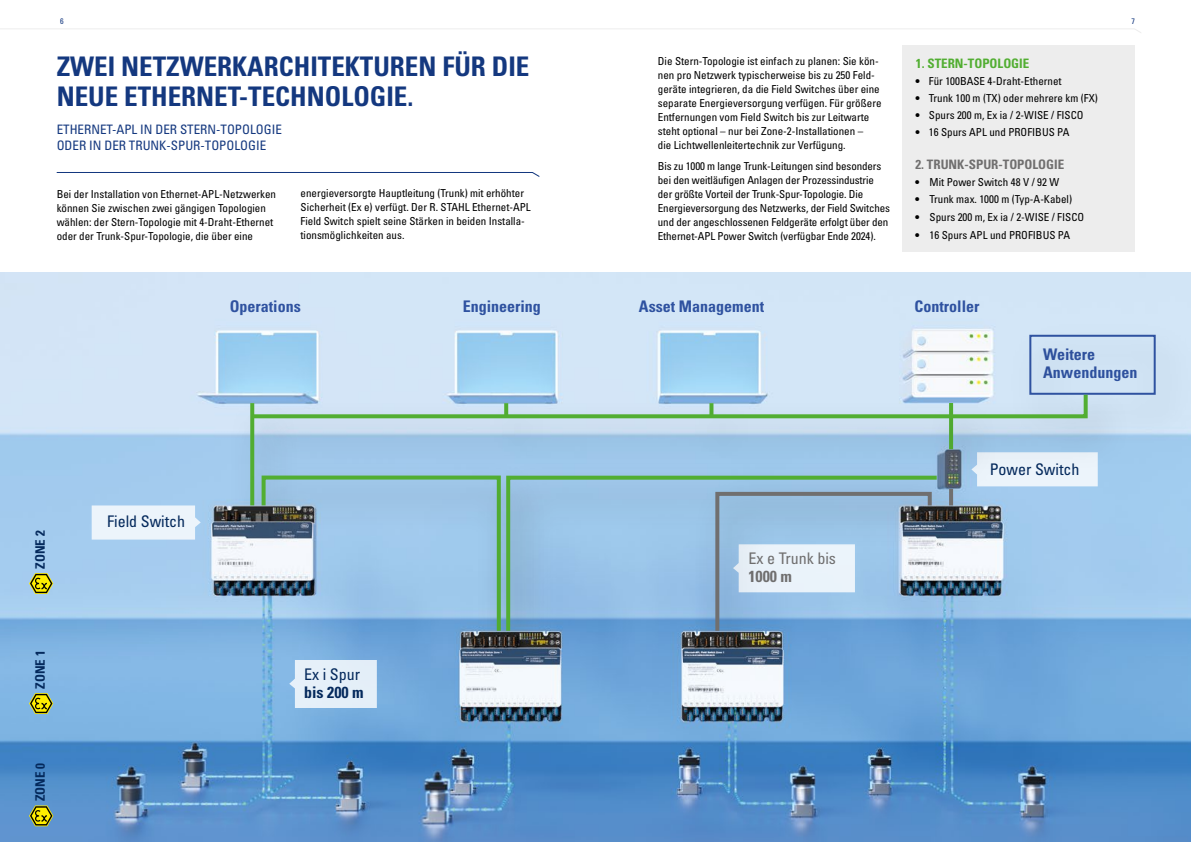
<style>
.page{position:relative;width:1191px;height:842px;background:#fff}
.page>*{position:absolute;margin:0;border:0;box-sizing:border-box;transform-origin:0 0}
.t1{font:700 condensed 27px/30px "Univers LT Pro";color:#14387f}
.t2{font:700 condensed 16px/18px "Univers LT Pro";color:#2f52a0}
.t3{font:condensed 16px "Univers LT Pro";color:#04295c}
.t4{font:condensed 16px "Univers LT Pro";color:#706f6f}
.t5{font:700 condensed 16px "Univers LT Pro";color:#04295c}
.t6{font:700 condensed 16px "Univers LT Pro";color:#706f6f}
.t7{font:condensed 13px/16px "Univers LT Pro";color:#14387f}
.t8{font:700 condensed 13px "Univers LT Pro";color:#706f6f}
.t9{font:700 condensed 13px "Univers LT Pro";color:#52ae32}
.t10{font:700 condensed 13px "Univers LT Pro";color:#04295c}
.t11{font:condensed 11px/14px "Univers LT Pro";color:#000}
.t12{font:condensed 8px "Univers LT Pro";color:#14387f}
</style>
<div class="page">
<div style="left:901px;top:45px;width:233px;height:207px;background:#ededed"></div>
<svg style="left:0;top:28px;width:1141px;height:5px"></svg>
<img style="left:0;top:273px;width:1191px;height:569px">
<svg style="left:92px;top:505px;width:109px;height:35px;background:#e6f1fa"></svg>
<svg style="left:998px;top:472px;width:99px;height:14px"></svg>
<div style="left:289px;top:680px;width:88px;height:28px;background:#e4eff9"></div>
<div style="left:1006px;top:320px;width:185px;height:129px;background:#000;opacity:.37"></div>
<div style="left:1029px;top:335px;width:126px;height:60px;border:2px solid #2f52a0"></div>
<div style="left:228px;top:393px;width:73px;height:162px;background:#000;opacity:.37"></div>
<div style="left:239px;top:461px;width:308px;height:219px;background:#000;opacity:.37"></div>
<svg style="left:259px;top:473px;width:225px;height:162px;background:#94bbd8"></svg>
<div style="left:484px;top:461px;width:494px;height:219px;background:#000;opacity:.37"></div>
<svg style="left:504px;top:474px;width:436px;height:161px;background:#90bcdc"></svg>
<div style="left:234px;top:384px;width:899px;height:88px;background:#000;opacity:.37"></div>
<svg style="left:248px;top:391px;width:841px;height:29px;background:#b4d4d4"></svg>
<div style="left:693px;top:477px;width:282px;height:202px;background:#000;opacity:.37"></div>
<svg style="left:713px;top:490px;width:220px;height:145px;background:#9dbedb"></svg>
<div style="left:927px;top:479px;width:71px;height:75px;background:#000;opacity:.37"></div>
<hr style="left:949px;top:489px;width:4px;height:16px;background:#706f6f">
<svg style="left:29px;top:805px;width:24px;height:21px"></svg>
<svg style="left:29px;top:693px;width:24px;height:21px"></svg>
<svg style="left:29px;top:573px;width:24px;height:21px"></svg>
<svg style="left:57px;top:172px;width:482px;height:5px"></svg>
<p class="t12" style="left:60px;top:16px;width:5px">6</p>
<p class="t12" style="left:1131px;top:16px;width:5px">7</p>
<h1 class="t1" style="left:57px;top:51px;width:474px">ZWEI NETZWERKARCHITEKTUREN FÜR DIE<br>NEUE ETHERNET-TECHNOLOGIE.</h1>
<p class="t7" style="left:57px;top:121px;width:227px">ETHERNET-APL IN DER STERN-TOPOLOGIE<br>ODER IN DER TRUNK-SPUR-TOPOLOGIE</p>
<p class="t11" style="left:57px;top:186px;width:221px">Bei der Installation von Ethernet-APL-Netzwerken können Sie zwischen zwei gängigen Topologien wählen: der Stern-Topologie mit 4-Draht-Ethernet oder der Trunk-Spur-Topologie, die über eine</p>
<p class="t11" style="left:300px;top:186px;width:232px">energieversorgte Hauptleitung (Trunk) mit erhöhter Sicherheit (Ex e) verfügt. Der R. STAHL Ethernet-APL Field Switch spielt seine Stärken in beiden Installa&shy;tionsmöglichkeiten aus.</p>
<p class="t11" style="left:658px;top:54px;width:225px">Die Stern-Topologie ist einfach zu planen: Sie kön&shy;nen pro Netzwerk typischerweise bis zu 250 Feld&shy;geräte integrieren, da die Field Switches über eine separate Energieversorgung verfügen. Für größere Entfernungen vom Field Switch bis zur Leitwarte steht optional – nur bei Zone-2-Installationen –<br>die Lichtwellenleitertechnik zur Verfügung.</p>
<p class="t11" style="left:658px;top:159px;width:234px">Bis zu 1000 m lange Trunk-Leitungen sind besonders bei den weitläufigen Anlagen der Prozessindustrie der größte Vorteil der Trunk-Spur-Topologie. Die Energieversorgung des Netzwerks, der Field Switches und der angeschlossenen Feldgeräte erfolgt über den Ethernet-APL Power Switch (verfügbar Ende 2024).</p>
<p class="t9" style="left:916px;top:56px;width:115px">1. STERN-TOPOLOGIE</p>
<p class="t11" style="left:916px;top:74px;width:147px">• Für 100BASE 4-Draht-Ethernet</p>
<p class="t11" style="left:916px;top:91px;width:183px">• Trunk 100 m (TX) oder mehrere km (FX)</p>
<p class="t11" style="left:916px;top:108px;width:169px">• Spurs 200 m, Ex ia / 2-WISE / FISCO</p>
<p class="t11" style="left:916px;top:125px;width:155px">• 16 Spurs APL und PROFIBUS PA</p>
<p class="t8" style="left:915px;top:156px;width:150px">2. TRUNK-SPUR-TOPOLOGIE</p>
<p class="t11" style="left:915px;top:175px;width:145px">• Mit Power Switch 48 V / 92 W</p>
<p class="t11" style="left:915px;top:192px;width:158px">• Trunk max. 1000 m (Typ-A-Kabel)</p>
<p class="t11" style="left:915px;top:210px;width:170px">• Spurs 200 m, Ex ia / 2-WISE / FISCO</p>
<p class="t11" style="left:915px;top:228px;width:156px">• 16 Spurs APL und PROFIBUS PA</p>
<h2 class="t2" style="left:230px;top:297px;width:73px">Operations</h2>
<h2 class="t2" style="left:463px;top:297px;width:80px">Engineering</h2>
<h2 class="t2" style="left:914px;top:297px;width:66px">Controller</h2>
<h2 class="t2" style="left:639px;top:297px;width:127px">Asset Management</h2>
<h2 class="t2" style="left:1043px;top:345px;width:96px">Weitere<br>Anwendungen</h2>
<p class="t10" style="left:32px;top:569px;width:40px;rotate:-90deg">ZONE 2</p>
<p class="t10" style="left:32px;top:689px;width:40px;rotate:-90deg">ZONE 1</p>
<p class="t10" style="left:32px;top:801px;width:40px;rotate:-90deg">ZONE 0</p>
<h2 class="t3" style="left:107px;top:511px;width:80px">Field Switch</h2>
<h2 class="t3" style="left:304px;top:664px;width:57px">Ex i Spur</h2>
<h2 class="t5" style="left:304px;top:682px;width:61px">bis 200 m</h2>
<h2 class="t4" style="left:748px;top:548px;width:89px">Ex e Trunk bis</h2>
<h2 class="t6" style="left:748px;top:567px;width:45px">1000 m</h2>
<h2 class="t3" style="left:989px;top:459px;width:91px">Power Switch</h2>
</div>
